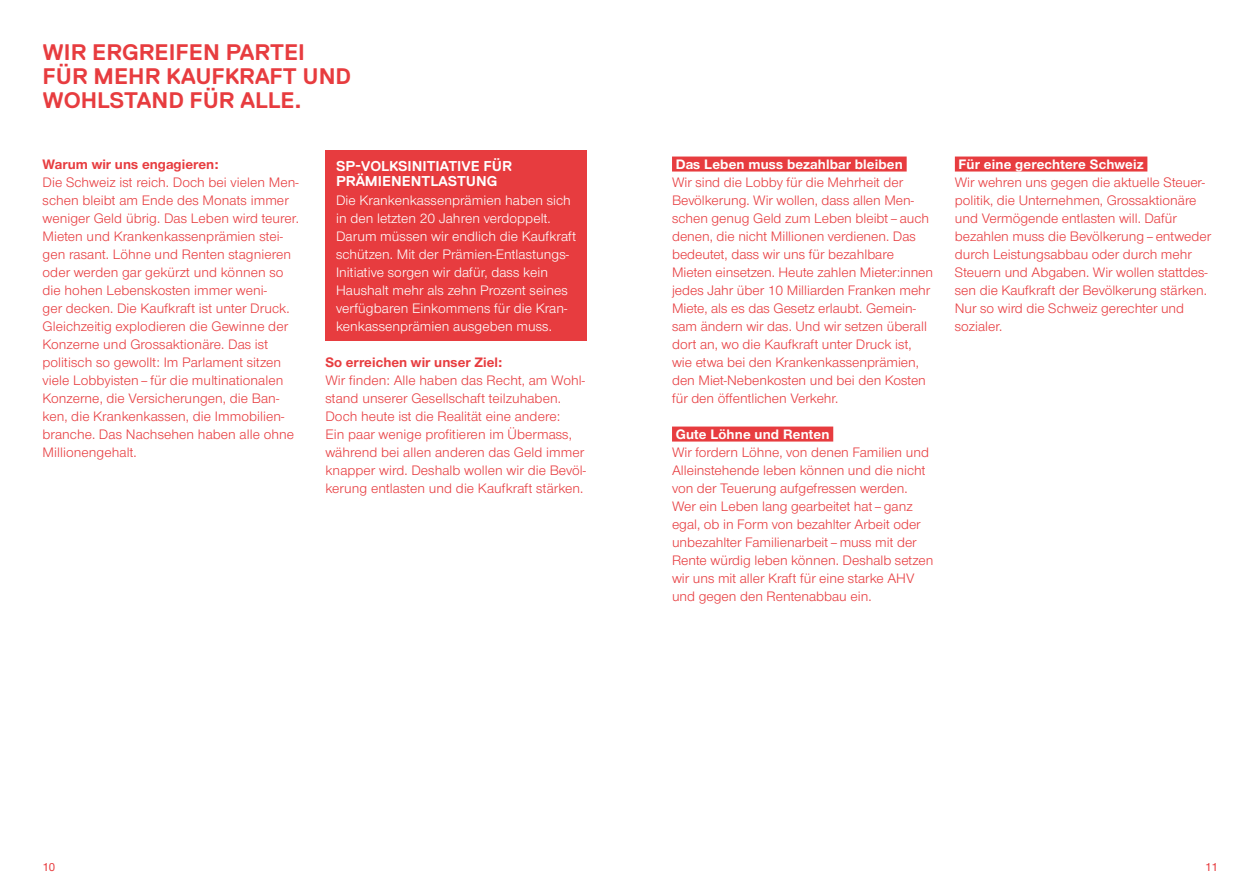
<style>
.page{position:relative;width:1259px;height:893px;background:#fff}
.page>*{position:absolute;margin:0;border:0;box-sizing:border-box;transform-origin:0 0}
.t1{font:700 22.5px/24px "Replica";color:#e73c3f}
.t2{font:14.25px/18px "Nimbus San Nov";color:#e73c3f}
.t3{font:14.25px/18px "Nimbus San Nov";letter-spacing:.005em;color:#fff}
.t4{font:700 14.25px "Nimbus San Nov";letter-spacing:.01em;color:#fff}
.t5{font:700 14.25px "Nimbus San Nov";letter-spacing:.005em;color:#e73c3f}
.t6{font:700 14.25px/15px "Replica";color:#fff}
.t7{font:500 12px "Nimbus San Nov";color:#e73c3f}
</style>
<div class="page">
<div style="left:672px;top:157px;width:234px;height:15px;background:#e73c3f"></div>
<div style="left:672px;top:427px;width:161px;height:15px;background:#e73c3f"></div>
<div style="left:955px;top:157px;width:192px;height:15px;background:#e73c3f"></div>
<div style="left:325px;top:151px;width:262px;height:190px;background:#e73c3f"></div>
<hr style="left:629px;top:0;width:1px;height:893px;background:#2f2912">
<h1 class="t1" style="left:43px;top:41px;width:310px">WIR ERGREIFEN PARTEI<br>FÜR MEHR KAUFKRAFT UND<br>WOHLSTAND FÜR ALLE.</h1>
<p class="t5" style="left:43px;top:155px;width:178px">Warum wir uns engagieren:</p>
<p class="t2" style="left:43px;top:173px;width:258px">Die Schweiz ist reich. Doch bei vielen Men&shy;schen bleibt am Ende des Monats immer weniger Geld übrig. Das Leben wird teurer.<br>Mieten und Krankenkassenprämien stei&shy;gen rasant. Löhne und Renten stagnieren oder werden gar gekürzt und können so die hohen Lebenskosten immer weni-<br>ger decken. Die Kaufkraft ist unter Druck.<br>Gleichzeitig explodieren die Gewinne der Konzerne und Grossaktionäre. Das ist politisch so gewollt: Im Parlament sitzen viele Lobbyisten–für die multinationalen Konzerne, die Versicherungen, die Ban&shy;ken, die Krankenkassen, die Immobilien&shy;branche. Das Nachsehen haben alle ohne Millionengehalt.</p>
<p class="t6" style="left:336px;top:158px;width:177px">SP-VOLKSINITIATIVE FÜR<br>PRÄMIENENTLASTUNG</p>
<p class="t3" style="left:336px;top:191px;width:242px">Die Krankenkassenprämien haben sich in den letzten 20 Jahren verdoppelt.<br>Darum müssen wir endlich die Kaufkraft schützen. Mit der Prämien-Entlastungs-Initiative sorgen wir dafür, dass kein Haushalt mehr als zehn Prozent seines verfügbaren Einkommens für die Kran&shy;kenkassenprämien ausgeben muss.</p>
<p class="t5" style="left:325px;top:353px;width:178px">So erreichen wir unser Ziel:</p>
<p class="t2" style="left:325px;top:371px;width:262px">Wir finden: Alle haben das Recht, am Wohl&shy;stand unserer Gesellschaft teilzuhaben.<br>Doch heute ist die Realität eine andere:<br>Ein paar wenige profitieren im Übermass, während bei allen anderen das Geld immer knapper wird. Deshalb wollen wir die Bevöl&shy;kerung entlasten und die Kaufkraft stärken.</p>
<p class="t4" style="left:676px;top:155px;width:229px">Das Leben muss bezahlbar bleiben</p>
<p class="t2" style="left:672px;top:173px;width:263px">Wir sind die Lobby für die Mehrheit der Bevölkerung. Wir wollen, dass allen Men&shy;schen genug Geld zum Leben bleibt–auch denen, die nicht Millionen verdienen. Das bedeutet, dass wir uns für bezahlbare Mieten einsetzen. Heute zahlen Mieter:innen jedes Jahr über 10 Milliarden Franken mehr Miete, als es das Gesetz erlaubt. Gemein&shy;sam ändern wir das. Und wir setzen überall dort an, wo die Kaufkraft unter Druck ist, wie etwa bei den Krankenkassenprämien, den Miet-Nebenkosten und bei den Kosten für den öffentlichen Verkehr.</p>
<p class="t4" style="left:676px;top:425px;width:155px">Gute Löhne und Renten</p>
<p class="t2" style="left:672px;top:443px;width:263px">Wir fordern Löhne, von denen Familien und Alleinstehende leben können und die nicht von der Teuerung aufgefressen werden.<br>Wer ein Leben lang gearbeitet hat–ganz egal, ob in Form von bezahlter Arbeit oder unbezahlter Familienarbeit–muss mit der Rente würdig leben können. Deshalb setzen wir uns mit aller Kraft für eine starke AHV und gegen den Rentenabbau ein.</p>
<p class="t4" style="left:958px;top:155px;width:186px">Für eine gerechtere Schweiz</p>
<p class="t2" style="left:955px;top:173px;width:258px">Wir wehren uns gegen die aktuelle Steuer&shy;politik, die Unternehmen, Grossaktionäre und Vermögende entlasten will. Dafür bezahlen muss die Bevölkerung–entweder durch Leistungsabbau oder durch mehr Steuern und Abgaben. Wir wollen stattdes&shy;sen die Kaufkraft der Bevölkerung stärken.<br>Nur so wird die Schweiz gerechter und sozialer.</p>
<p class="t7" style="left:43px;top:859px;width:14px">10</p>
<p class="t7" style="left:1205px;top:859px;width:14px">11</p>
</div>
